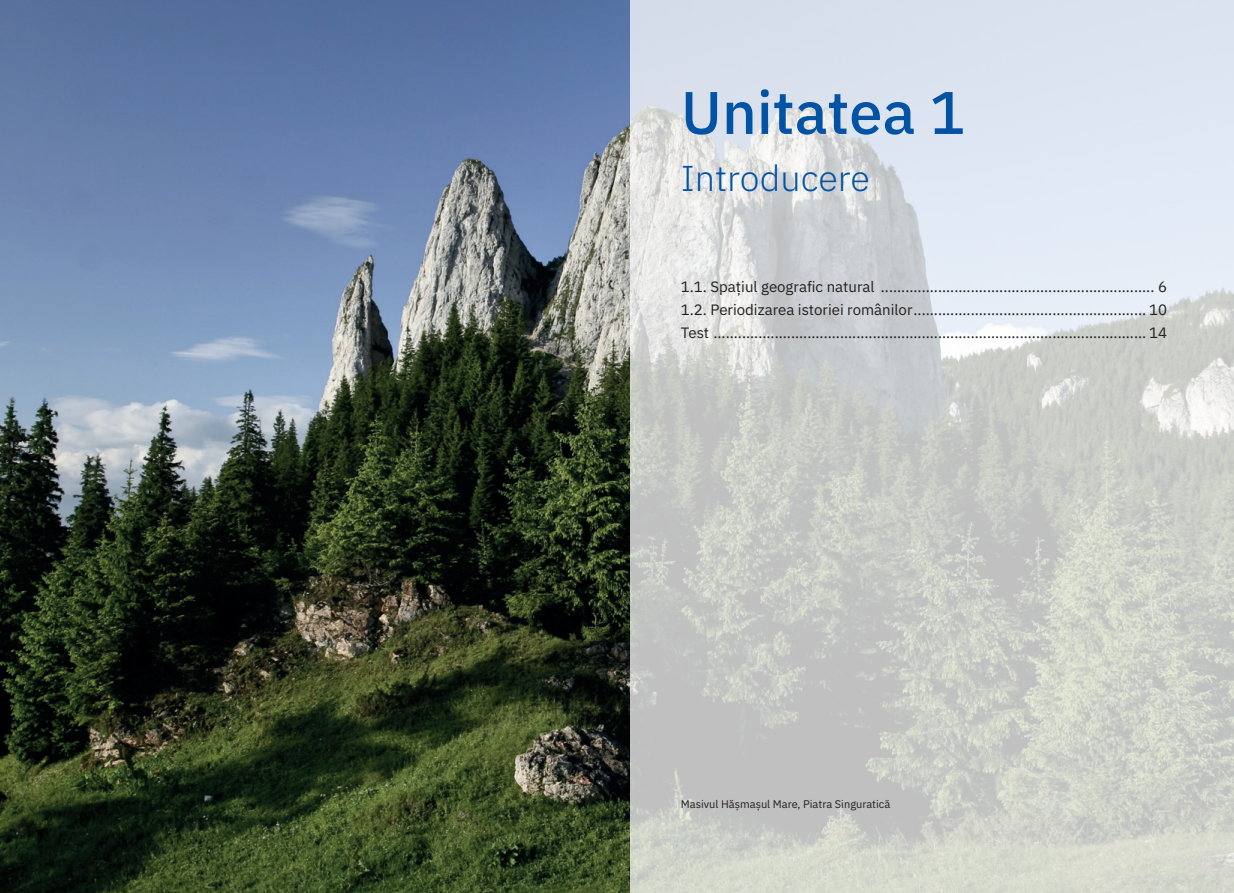
<style>
.page{position:relative;width:1234px;height:893px;background:#fff}
.page>*{position:absolute;margin:0;border:0;box-sizing:border-box;transform-origin:0 0}
.t1{font:500 60px "IBM Plex Sans";color:#0353a5}
.t2{font:300 36px "IBM Plex Sans";color:#0353a5}
.t3{font:15px/22.8px "IBM Plex Sans";color:#231f20;text-align:justify}
.t4{font:10.95px "IBM Plex Sans";color:#231f20}
</style>
<div class="page">
<img style="left:629px;top:0;width:604px;height:893px">
<img style="left:0;top:0;width:629px;height:893px">
<h1 class="t1" style="left:680px;top:66px;width:286px">Unitatea 1</h1>
<h2 class="t2" style="left:680px;top:151px;width:191px">Introducere</h2>
<p class="t3" style="left:680px;top:274px;width:488px">1.1. Spațiul geografic natural ................................................................... 6<br>1.2. Periodizarea istoriei românilor......................................................... 10<br>Test .......................................................................................................... 14</p>
<p class="t4" style="left:680px;top:795px;width:211px">Masivul Hășmașul Mare, Piatra Singuratică</p>
</div>
